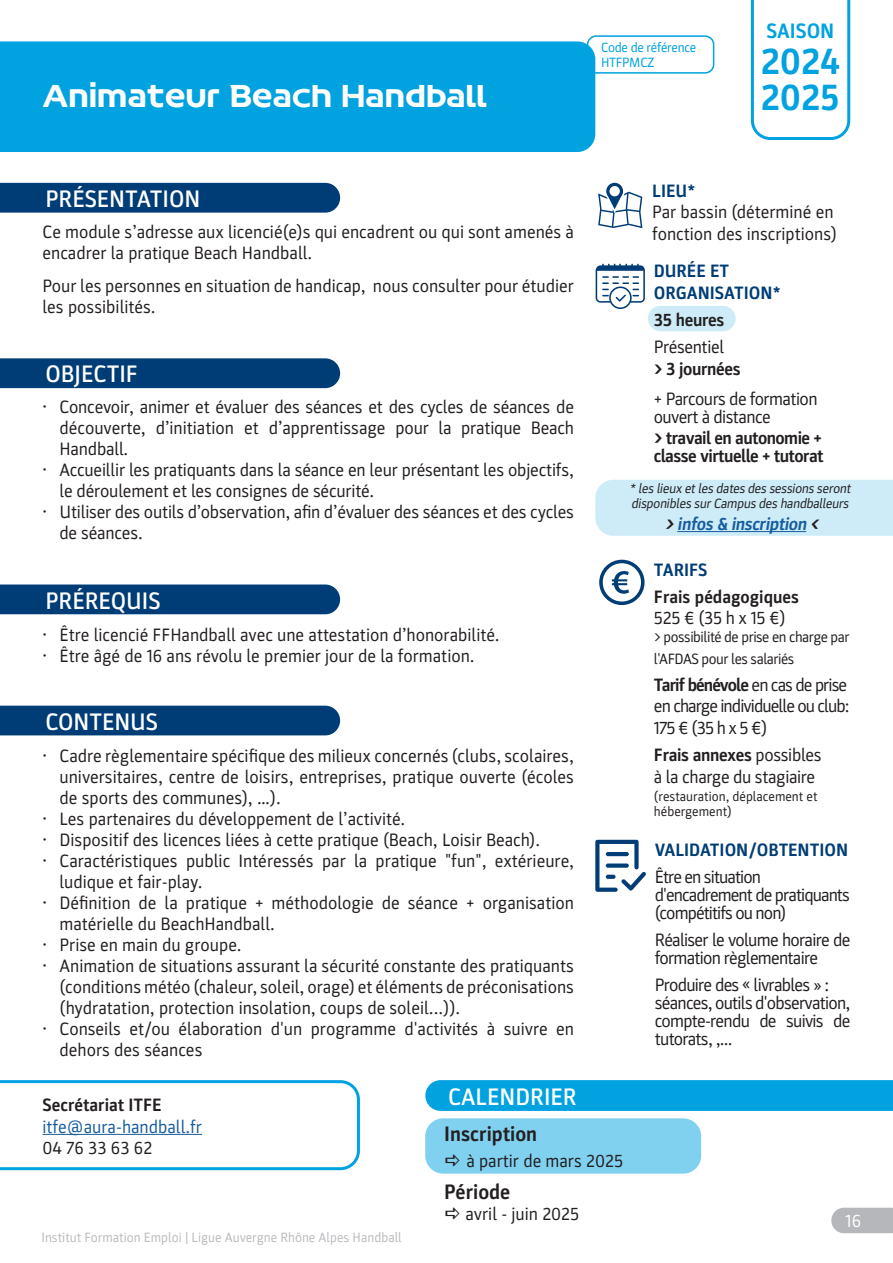
<style>
.page{position:relative;width:893px;height:1263px;background:#fff}
.page>*{position:absolute;margin:0;border:0;box-sizing:border-box;transform-origin:0 0}
.t1{font:700 37.5px/36px "Parka";color:#00a2e0}
.t2{font:30px "FF Hand";letter-spacing:-.02em;color:#fff}
.t3{font:500 24px "Parka";color:#fff}
.t4{font:700 21px "Parka";color:#231f20}
.t5{font:700 21px "Parka";color:#00a2e0}
.t6{font:18px/21px "Parka";color:#231f20}
.t7{font:18px/18px "Parka";letter-spacing:-.04em;color:#231f20}
.t8{font:18px/21.6px "Parka";letter-spacing:-.05em;color:#231f20}
.t9{font:700 18px/18px "Parka";letter-spacing:-.02em;color:#231f20}
.t10{font:700 18px/21.6px "Parka";color:#003d76}
.t11{font:18px/21.6px "Parka";letter-spacing:-.02em;color:#231f20}
.t12{font:18px/18px "Parka";letter-spacing:-.03em;color:#231f20}
.t13{font:700 18px "Parka";color:#231f20}
.t14{font:18px "Parka";color:#175d9e}
.t15{font:italic 700 18px "Parka";color:#175d9e}
.t16{font:18px "Parka";color:#fff}
.t17{font:15px/21.6px "Parka";letter-spacing:-.03em;color:#231f20}
.t18{font:italic 13.5px/15px "Parka";color:#231f20}
.t19{font:13.5px "Parka";color:#babbbe}
.t20{font:13.5px/15px "Parka";color:#231f20}
.t21{font:13.5px/15px "Parka";letter-spacing:-.02em;color:#00a2e0}
.s1{color:#231f20}
.s2{font-weight:700}
</style>
<div class="page">
<div style="left:648px;top:306px;width:88px;height:25px;background:#cdecf8;border-radius:13px"></div>
<div style="left:0;top:584px;width:340px;height:30px;background:#003d76"></div>
<div style="left:0;top:183px;width:340px;height:30px;background:#003d76"></div>
<div style="left:0;top:358px;width:340px;height:30px;background:#003d76"></div>
<div style="left:0;top:706px;width:340px;height:29px;background:#003d76"></div>
<svg style="left:751px;top:0;width:99px;height:140px"></svg>
<svg style="left:596px;top:264px;width:49px;height:45px"></svg>
<svg style="left:598px;top:183px;width:44px;height:45px"></svg>
<svg style="left:599px;top:560px;width:46px;height:45px"></svg>
<div style="left:831px;top:1208px;width:62px;height:25px;background:#b6b7bb"></div>
<svg style="left:425px;top:1080px;width:468px;height:31px;background:#04a3e0"></svg>
<svg style="left:595px;top:840px;width:51px;height:52px"></svg>
<div style="left:425px;top:1118px;width:276px;height:55px;background:#80d0ef;border-radius:18px"></div>
<svg style="left:0;top:1080px;width:360px;height:90px"></svg>
<hr style="left:43px;top:1134px;width:159px;height:1px;background:#175d9e">
<div style="left:587px;top:35px;width:127px;height:39px;border:2px solid #00a2e0;border-radius:9px"></div>
<div style="left:0;top:41px;width:595px;height:111px;background:#00a2e0"></div>
<div style="left:595px;top:480px;width:298px;height:56px;background:#cdecf8"></div>
<hr style="left:677px;top:531px;width:129px;height:1px;background:#175d9e">
<h2 class="t2" style="left:43px;top:77px;width:447px">Animateur Beach Handball</h2>
<p class="t21" style="left:601px;top:40px;width:97px">Code de référence<br>HTFPMCZ</p>
<p class="t5" style="left:766px;top:19px;width:70px">SAISON</p>
<h1 class="t1" style="left:761px;top:43px;width:81px">2024<br>2025</h1>
<h3 class="t3" style="left:46px;top:185px;width:156px">PRÉSENTATION</h3>
<p class="t6" style="left:43px;top:222px;width:533px">Ce module s’adresse aux licencié(e)s qui encadrent ou qui sont amenés à encadrer la pratique Beach Handball.</p>
<p class="t6" style="left:43px;top:276px;width:533px">Pour les personnes en situation de handicap, nous consulter pour étudier les possibilités.</p>
<h3 class="t3" style="left:46px;top:361px;width:94px">OBJECTIF</h3>
<p class="t6" style="left:59px;top:397px;width:516px;text-align:justify;text-indent:-17px">• Concevoir, animer et évaluer des séances et des cycles de séances de découverte, d’initiation et d’apprentissage pour la pratique Beach Handball.</p>
<p class="t6" style="left:59px;top:460px;width:516px;text-indent:-17px">• Accueillir les pratiquants dans la séance en leur présentant les objectifs, le déroulement et les consignes de sécurité.</p>
<p class="t6" style="left:59px;top:502px;width:516px;text-indent:-17px">• Utiliser des outils d’observation, afin d’évaluer des séances et des cycles de séances.</p>
<h3 class="t3" style="left:46px;top:587px;width:117px">PRÉREQUIS</h3>
<p class="t6" style="left:43px;top:624px;width:459px">• Être licencié FFHandball avec une attestation d’honorabilité.</p>
<p class="t6" style="left:43px;top:645px;width:434px">• Être âgé de 16 ans révolu le premier jour de la formation.</p>
<h3 class="t3" style="left:46px;top:708px;width:114px">CONTENUS</h3>
<p class="t6" style="left:60px;top:745px;width:516px;text-align:justify;text-indent:-17px">• Cadre règlementaire spécifique des milieux concernés (clubs, scolaires, universitaires, centre de loisirs, entreprises, pratique ouverte (écoles de sports des communes), …).</p>
<p class="t6" style="left:43px;top:808px;width:364px">• Les partenaires du développement de l’activité.</p>
<p class="t6" style="left:43px;top:829px;width:499px">• Dispositif des licences liées à cette pratique (Beach, Loisir Beach).</p>
<p class="t6" style="left:60px;top:850px;width:516px;text-indent:-17px">• Caractéristiques public Intéressés par la pratique "fun", extérieure, ludique et fair-play.</p>
<p class="t6" style="left:60px;top:892px;width:516px;text-indent:-17px">• Définition de la pratique + méthodologie de séance + organisation matérielle du BeachHandball.</p>
<p class="t6" style="left:43px;top:934px;width:201px">• Prise en main du groupe.</p>
<p class="t6" style="left:60px;top:955px;width:516px;text-align:justify;text-indent:-17px">• Animation de situations assurant la sécurité constante des pratiquants (conditions météo (chaleur, soleil, orage) et éléments de préconisations (hydratation, protection insolation, coups de soleil...)).</p>
<p class="t6" style="left:60px;top:1018px;width:516px;text-indent:-17px">• Conseils et/ou élaboration d'un programme d'activités à suivre en dehors des séances</p>
<p class="t10" style="left:652px;top:180px;width:45px">LIEU*</p>
<p class="t6" style="left:652px;top:201px;width:186px;line-height:21.6px">Par bassin (déterminé en fonction des inscriptions)</p>
<p class="t10" style="left:654px;top:260px;width:129px">DURÉE ET<br>ORGANISATION*</p>
<p class="t9" style="left:654px;top:311px;width:72px">35 heures</p>
<p class="t11" style="left:654px;top:336px;width:72px">Présentiel</p>
<p class="t9" style="left:654px;top:359px;width:89px">&gt; 3 journées</p>
<p class="t12" style="left:654px;top:389px;width:165px">+ Parcours de formation ouvert à distance</p>
<p class="t9" style="left:654px;top:429px;width:171px">&gt; travail en autonomie + classe virtuelle + tutorat</p>
<p class="t18" style="left:629px;top:481px;width:225px">* les lieux etles dates des sessions seront disponibles surCampus des handballeurs</p>
<p class="t15" style="left:665px;top:514px;width:159px"><span class="s1">&gt;</span> infos &amp; inscription <span class="s1">&lt;</span></p>
<p class="t10" style="left:654px;top:559px;width:55px">TARIFS</p>
<p class="t13" style="left:654px;top:586px;width:147px">Frais pédagogiques</p>
<p class="t6" style="left:654px;top:608px;width:133px">525 € (35 h x 15 €)</p>
<p class="t17" style="left:654px;top:626px;width:197px">&gt; possibilité de prise en charge par l'AFDAS pour les salariés</p>
<p class="t8" style="left:654px;top:674px;width:197px"><span class="s2">Tarif bénévole</span> en cas de prise en charge individuelle ou club:<br>175 € (35 h x 5 €)</p>
<p class="t11" style="left:654px;top:744px;width:169px"><span class="s2">Frais annexes</span> possibles à la charge du stagiaire</p>
<p class="t20" style="left:654px;top:789px;width:165px">(restauration, déplacement et hébergement)</p>
<p class="t10" style="left:655px;top:839px;width:195px">VALIDATION/OBTENTION</p>
<p class="t8" style="left:655px;top:868px;width:197px;line-height:18px">Être en situation d'encadrement de pratiquants (compétitifs ou non)</p>
<p class="t7" style="left:655px;top:931px;width:197px">Réaliser le volume horaire de formation règlementaire</p>
<p class="t7" style="left:655px;top:976px;width:197px">Produire des « livrables » : séances, outils d'observation, compte-rendu de suivis de tutorats, ,...</p>
<p class="t13" style="left:43px;top:1095px;width:121px">Secrétariat ITFE</p>
<p class="t14" style="left:43px;top:1116px;width:161px">itfe@aura-handball.fr</p>
<p class="t6" style="left:43px;top:1137px;width:111px">04 76 33 63 62</p>
<p class="t19" style="left:41px;top:1230px;width:362px">Institut Formation Emploi | Ligue Auvergne Rhône Alpes Handball</p>
<h3 class="t3" style="left:448px;top:1083px;width:130px">CALENDRIER</h3>
<p class="t4" style="left:444px;top:1122px;width:94px">Inscription</p>
<p class="t6" style="left:466px;top:1150px;width:158px">à partir de mars 2025</p>
<p class="t4" style="left:444px;top:1180px;width:68px">Période</p>
<p class="t6" style="left:465px;top:1204px;width:115px">avril - juin 2025</p>
<p class="t16" style="left:846px;top:1211px;width:17px">16</p>
</div>
